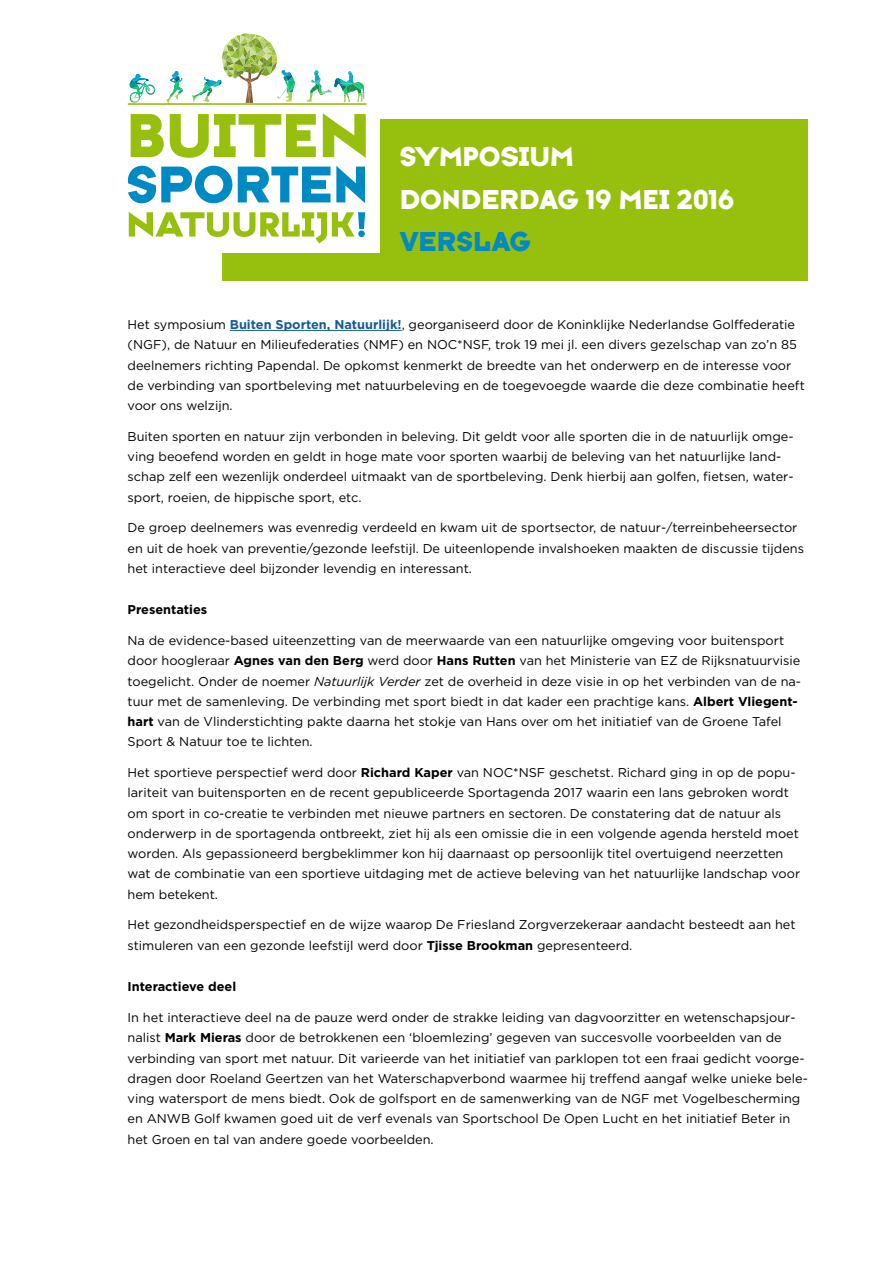
<style>
.page{position:relative;width:893px;height:1263px;background:#fff}
.page>*{position:absolute;margin:0;border:0;box-sizing:border-box;transform-origin:0 0}
.t1{font:28.5px/42px "Typeface Six";color:#fff}
.t2{font:28.5px "Typeface Six";color:#008ac4}
.t3{font:12.75px/20.2px "Gotham";color:#000}
.t4{font:700 12.75px "Gotham";color:#000}
.s1{font-weight:700;color:#165b9a}
.s2{font-weight:700}
.s3{font-style:italic}
</style>
<div class="page">
<hr style="left:230px;top:330px;width:172px;height:1px;background:#165b9a">
<div style="left:222px;top:119px;width:586px;height:162px;background:#97bf0d"></div>
<div style="left:111px;top:33px;width:269px;height:219px;background:#fff"></div>
<svg style="left:131px;top:114px;width:33px;height:43px"></svg>
<svg style="left:170px;top:114px;width:146px;height:44px"></svg>
<svg style="left:323px;top:113px;width:43px;height:45px"></svg>
<svg style="left:128px;top:166px;width:104px;height:37px"></svg>
<svg style="left:238px;top:167px;width:92px;height:35px"></svg>
<svg style="left:336px;top:166px;width:29px;height:37px"></svg>
<svg style="left:129px;top:212px;width:236px;height:31px"></svg>
<hr style="left:128px;top:103px;width:239px;height:2px;background:#97bf0d">
<svg style="left:167px;top:71px;width:16px;height:33px"></svg>
<svg style="left:129px;top:74px;width:26px;height:29px"></svg>
<svg style="left:307px;top:70px;width:57px;height:33px"></svg>
<img style="left:192px;top:33px;width:103px;height:70px">
<h1 class="t1" style="left:400px;top:136px;width:336px">SYMPOSIUM<br>DONDERDAG 19 MEI 2016</h1>
<h1 class="t2" style="left:400px;top:223px;width:133px">VERSLAG</h1>
<p class="t3" style="left:128px;top:314px;width:679px">Het symposium <span class="s1">Buiten Sporten, Natuurlijk!</span>, georganiseerd door de Koninklijke Nederlandse Golffederatie (NGF), de Natuur en Milieufederaties (NMF) en NOC*NSF, trok 19 mei jl. een divers gezelschap van zo’n 85 deelnemers richting Papendal. De opkomst kenmerkt de breedte van het onderwerp en de interesse voor de verbinding van sportbeleving met natuurbeleving en de toegevoegde waarde die deze combinatie heeft voor ons welzijn.</p>
<p class="t3" style="left:128px;top:426px;width:668px">Buiten sporten en natuur zijn verbonden in beleving. Dit geldt voor alle sporten die in de natuurlijk omge&shy;ving beoefend worden en geldt in hoge mate voor sporten waarbij de beleving van het natuurlijke land&shy;schap zelf een wezenlijk onderdeel uitmaakt van de sportbeleving. Denk hierbij aan golfen, fietsen, water&shy;sport, roeien, de hippische sport, etc.</p>
<p class="t3" style="left:128px;top:517px;width:678px">De groep deelnemers was evenredig verdeeld en kwam uit de sportsector, de natuur-/terreinbeheersector en uit de hoek van preventie/gezonde leefstijl. De uiteenlopende invalshoeken maakten de discussie tijdens het interactieve deel bijzonder levendig en interessant.</p>
<p class="t4" style="left:128px;top:601px;width:81px">Presentaties</p>
<p class="t3" style="left:128px;top:630px;width:675px">Na de evidence-based uiteenzetting van de meerwaarde van een natuurlijke omgeving voor buitensport door hoogleraar <span class="s2">Agnes van den Berg</span> werd door <span class="s2">Hans Rutten</span> van het Ministerie van EZ de Rijksnatuurvisie toegelicht. Onder de noemer <span class="s3">Natuurlijk Verder</span> zet de overheid in deze visie in op het verbinden van de na&shy;tuur met de samenleving. De verbinding met sport biedt in dat kader een prachtige kans. <span class="s2">Albert Vliegent&shy;hart</span> van de Vlinderstichting pakte daarna het stokje van Hans over om het initiatief van de Groene Tafel Sport &amp; Natuur toe te lichten.</p>
<p class="t3" style="left:128px;top:762px;width:674px">Het sportieve perspectief werd door <span class="s2">Richard Kaper</span> van NOC*NSF geschetst. Richard ging in op de popu&shy;lariteit van buitensporten en de recent gepubliceerde Sportagenda 2017 waarin een lans gebroken wordt om sport in co-creatie te verbinden met nieuwe partners en sectoren. De constatering dat de natuur als onderwerp in de sportagenda ontbreekt, ziet hij als een omissie die in een volgende agenda hersteld moet worden. Als gepassioneerd bergbeklimmer kon hij daarnaast op persoonlijk titel overtuigend neerzetten wat de combinatie van een sportieve uitdaging met de actieve beleving van het natuurlijke landschap voor hem betekent.</p>
<p class="t3" style="left:128px;top:914px;width:670px">Het gezondheidsperspectief en de wijze waarop De Friesland Zorgverzekeraar aandacht besteedt aan het stimuleren van een gezonde leefstijl werd door <span class="s2">Tjisse Brookman</span> gepresenteerd.</p>
<p class="t4" style="left:128px;top:978px;width:110px">Interactieve deel</p>
<p class="t3" style="left:128px;top:1007px;width:682px">In het interactieve deel na de pauze werd onder de strakke leiding van dagvoorzitter en wetenschapsjour&shy;nalist <span class="s2">Mark Mieras</span> door de betrokkenen een ‘bloemlezing’ gegeven van succesvolle voorbeelden van de verbinding van sport met natuur. Dit varieerde van het initiatief van parklopen tot een fraai gedicht voorge&shy;dragen door Roeland Geertzen van het Waterschapverbond waarmee hij treffend aangaf welke unieke bele&shy;ving watersport de mens biedt. Ook de golfsport en de samenwerking van de NGF met Vogelbescherming en ANWB Golf kwamen goed uit de verf evenals van Sportschool De Open Lucht en het initiatief Beter in het Groen en tal van andere goede voorbeelden.</p>
</div>
